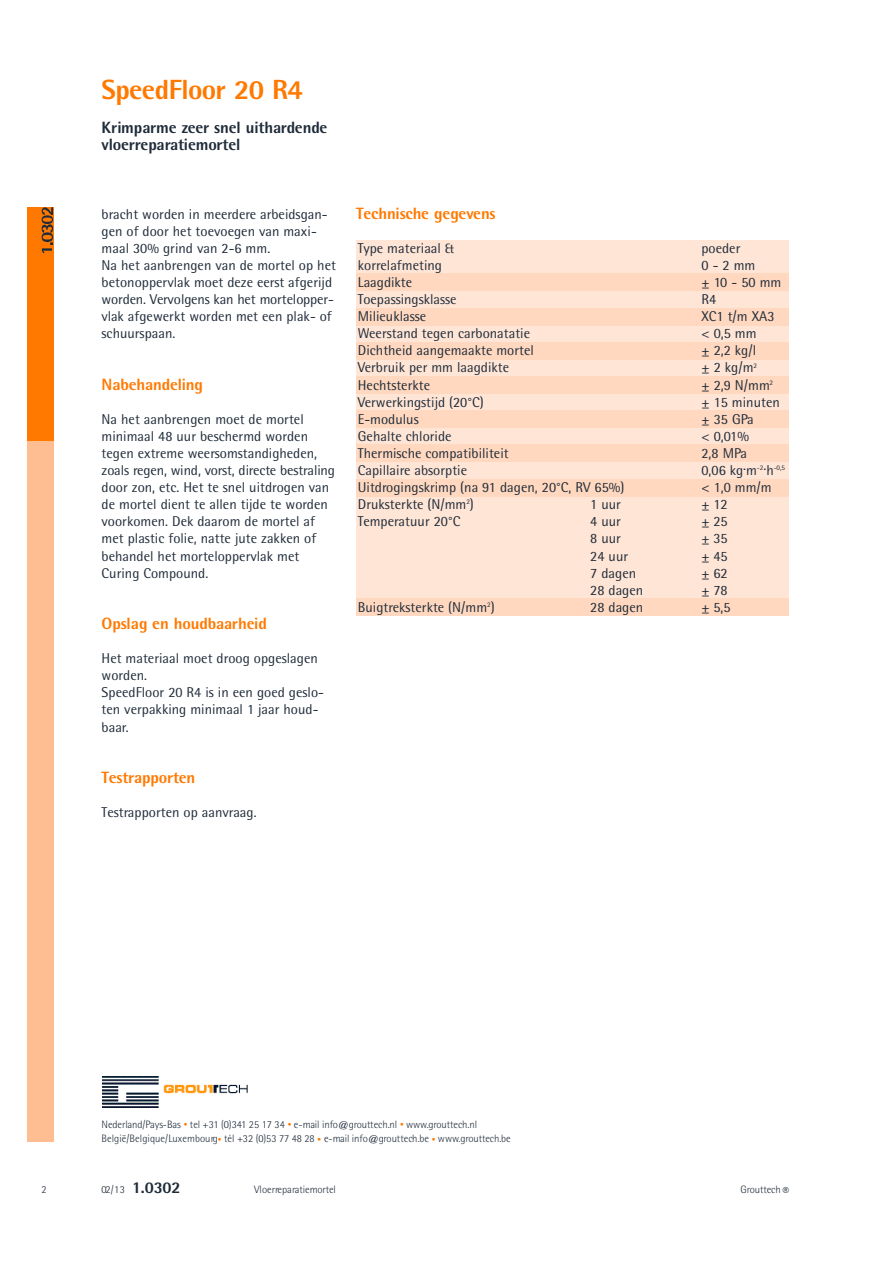
<style>
.page{position:relative;width:893px;height:1263px;background:#fff}
.page>*{position:absolute;margin:0;border:0;box-sizing:border-box;transform-origin:0 0}
.t1{font:800 27.75px "Rotis Semi Sans";letter-spacing:-.025em;color:#ff7900}
.t2{font:800 16.35px "Rotis Semi Sans";letter-spacing:-.01em;color:#ff7900}
.t3{font:800 16.35px/17.1px "Rotis Semi Sans";letter-spacing:-.01em;color:#1f2b39}
.t4{font:14.25px/17.1px "Rotis Semi Sans";color:#1f2b39}
.t5{font:300 10.65px/14.4px "Rotis Semi Sans";color:#1f2b39}
.s1{font-size:7.5px;color:#ff7900}
.s2{font-weight:300;font-size:10.65px}
.s3{font-weight:400;font-style:italic;font-size:12.75px}
</style>
<div class="page">
<div style="left:356px;top:240px;width:432px;height:361px;background:#ffe5d5"></div>
<img style="left:102px;top:1077px;width:145px;height:31px">
<div style="left:356px;top:274px;width:432px;height:17px;background:#ffd8bf"></div>
<div style="left:356px;top:308px;width:432px;height:17px;background:#ffd8bf"></div>
<div style="left:356px;top:342px;width:432px;height:17px;background:#ffd8bf"></div>
<div style="left:356px;top:377px;width:432px;height:17px;background:#ffd8bf"></div>
<div style="left:356px;top:411px;width:432px;height:17px;background:#ffd8bf"></div>
<div style="left:356px;top:445px;width:432px;height:17px;background:#ffd8bf"></div>
<div style="left:356px;top:479px;width:432px;height:17px;background:#ffd8bf"></div>
<div style="left:356px;top:598px;width:432px;height:18px;background:#ffd8bf"></div>
<div style="left:27px;top:207px;width:26px;height:935px;background:#ffbe91"></div>
<div style="left:27px;top:207px;width:26px;height:234px;background:#ff7900"></div>
<img style="left:41px;top:248px;width:11px;height:5px">
<img style="left:41px;top:225px;width:12px;height:16px">
<img style="left:41px;top:207px;width:12px;height:16px">
<h1 class="t1" style="left:102px;top:80px;width:203px">SpeedFloor 20 R4</h1>
<p class="t3" style="left:102px;top:121px;width:227px">Krimparme zeer snel uithardende v lo e rre p a ra tie m o rte l</p>
<p class="t4" style="left:102px;top:207px;width:236px">bracht worden in meerdere arbeidsgan&shy;gen of door het toevoegen van maxi&shy;maal 30% grind van 2-6 mm.<br>Na het aanbrengen van de mortel op het betonoppervlak moet deze eerst afgerijd w o rden. Vervolgens kan het mortelopper&shy;v la k afgewerkt worden met een plak- of schuurspaan.</p>
<p class="t2" style="left:102px;top:378px;width:103px">N a b e h a n d e lin g</p>
<p class="t4" style="left:102px;top:412px;width:235px">Na het aanbrengen moet de mortel minimaal 48 uur beschermd worden tegen extreme weersomstandigheden, zoals regen, wind, vorst, directe bestra lin g door zon, etc. Het te snel uitdrogen van de mortel dient te allen tijde te worden voorkomen. Dek daarom de mortel af met plastic folie, natte jute zakken of behandel het morteloppervlak met Curing Compound.</p>
<p class="t2" style="left:102px;top:618px;width:167px">Opslag en houdbaarheid</p>
<p class="t4" style="left:102px;top:651px;width:224px">Het materiaal moet droog opgeslagen worden.<br>SpeedFloor 20 R4 is in een goed geslo&shy;ten verpakking minimaal 1 jaar houd&shy;baar.</p>
<p class="t2" style="left:102px;top:772px;width:95px">Te stra p p o rte n</p>
<p class="t4" style="left:102px;top:805px;width:156px">Testrapporten op aanvraag.</p>
<p class="t2" style="left:356px;top:207px;width:141px">Technische gegevens</p>
<p class="t4" style="left:358px;top:241px;width:98px">Type materiaal &amp;</p>
<p class="t4" style="left:701px;top:241px;width:40px">poeder</p>
<p class="t4" style="left:358px;top:258px;width:86px">korrelafmeting</p>
<p class="t4" style="left:701px;top:258px;width:55px">0 - 2 mm</p>
<p class="t4" style="left:358px;top:275px;width:56px">Laagdikte</p>
<p class="t4" style="left:701px;top:275px;width:81px">± 10 - 50 mm</p>
<p class="t4" style="left:358px;top:292px;width:100px">Toepassingsklasse</p>
<p class="t4" style="left:701px;top:292px;width:16px">R4</p>
<p class="t4" style="left:358px;top:309px;width:70px">Milieuklasse</p>
<p class="t4" style="left:701px;top:309px;width:75px">XC1 t/m XA3</p>
<p class="t4" style="left:358px;top:326px;width:174px">Weerstand tegen carbonatatie</p>
<p class="t4" style="left:701px;top:326px;width:57px">&lt; 0,5 mm</p>
<p class="t4" style="left:358px;top:343px;width:177px">Dichtheid aangemaakte mortel</p>
<p class="t4" style="left:701px;top:343px;width:56px">± 2,2 kg/l</p>
<p class="t4" style="left:358px;top:360px;width:153px">Verbruik per mm laagdikte</p>
<p class="t4" style="left:701px;top:360px;width:57px">± 2 kg/m<sup>2</sup></p>
<p class="t4" style="left:358px;top:378px;width:74px">Hechtsterkte</p>
<p class="t4" style="left:701px;top:378px;width:73px">± 2,9 N/mm<sup>2</sup></p>
<p class="t4" style="left:358px;top:395px;width:127px">Verwerkingstijd (20°C)</p>
<p class="t4" style="left:701px;top:395px;width:80px">± 15 minuten</p>
<p class="t4" style="left:358px;top:412px;width:62px">E-modulus</p>
<p class="t4" style="left:701px;top:412px;width:54px">± 35 GPa</p>
<p class="t4" style="left:358px;top:429px;width:95px">Gehalte chloride</p>
<p class="t4" style="left:701px;top:429px;width:49px">&lt; 0,01%</p>
<p class="t4" style="left:358px;top:446px;width:152px">Thermische compatibiliteit</p>
<p class="t4" style="left:701px;top:446px;width:47px">2,8 MPa</p>
<p class="t4" style="left:358px;top:463px;width:111px">Capillaire absorptie</p>
<p class="t4" style="left:701px;top:463px;width:85px">0,06 kg.m<sup>-2</sup>.h<sup>-0,5</sup></p>
<p class="t4" style="left:358px;top:480px;width:268px">Uitdrogingskrimp (na 91 dagen, 20°C, RV 65%)</p>
<p class="t4" style="left:701px;top:480px;width:72px">&lt; 1,0 mm/m</p>
<p class="t4" style="left:358px;top:497px;width:117px">Druksterkte (N/mm<sup>2</sup>)</p>
<p class="t4" style="left:590px;top:497px;width:32px">1 uur</p>
<p class="t4" style="left:701px;top:497px;width:28px">± 12</p>
<p class="t4" style="left:358px;top:514px;width:104px">Temperatuur 20°C</p>
<p class="t4" style="left:590px;top:514px;width:32px">4 uur</p>
<p class="t4" style="left:701px;top:514px;width:28px">± 25</p>
<p class="t4" style="left:590px;top:531px;width:32px">8 uur</p>
<p class="t4" style="left:701px;top:531px;width:28px">± 35</p>
<p class="t4" style="left:590px;top:549px;width:39px">24 uur</p>
<p class="t4" style="left:701px;top:549px;width:28px">± 45</p>
<p class="t4" style="left:590px;top:566px;width:47px">7 dagen</p>
<p class="t4" style="left:701px;top:566px;width:28px">± 62</p>
<p class="t4" style="left:590px;top:583px;width:55px">28 dagen</p>
<p class="t4" style="left:701px;top:583px;width:28px">± 78</p>
<p class="t4" style="left:358px;top:600px;width:138px">Buigtreksterkte (N/mm<sup>2</sup>)</p>
<p class="t4" style="left:590px;top:600px;width:55px">28 dagen</p>
<p class="t4" style="left:701px;top:600px;width:31px">± 5,5</p>
<p class="t5" style="left:41px;top:1183px;width:7px">2</p>
<p class="t5" style="left:102px;top:1118px;width:410px">N e d e rla n d /Pays-Bas <span class="s1">•</span> tel +31 (0)341 25 17 34 <span class="s1">•</span> e-mail info@grouttech.nl <span class="s1">•</span> w w w.g ro u tte c h .n l<br>B e lg ië /B e lg iq u e /L u x e m b o u rg<span class="s1">•</span> tél +32 (0)53 77 48 28 <span class="s1">•</span> e-mail info@grouttech.be <span class="s1">•</span> w w w.g ro u tte c h .b e</p>
<p class="t3" style="left:102px;top:1181px;width:80px"><span class="s2">02 /1 3</span> 1 .0 3 02</p>
<p class="t5" style="left:254px;top:1183px;width:83px">V lo e rre p a ra tie m o rte l</p>
<p class="t5" style="left:740px;top:1183px;width:49px">G ro u tte c h<span class="s3">®</span></p>
</div>
